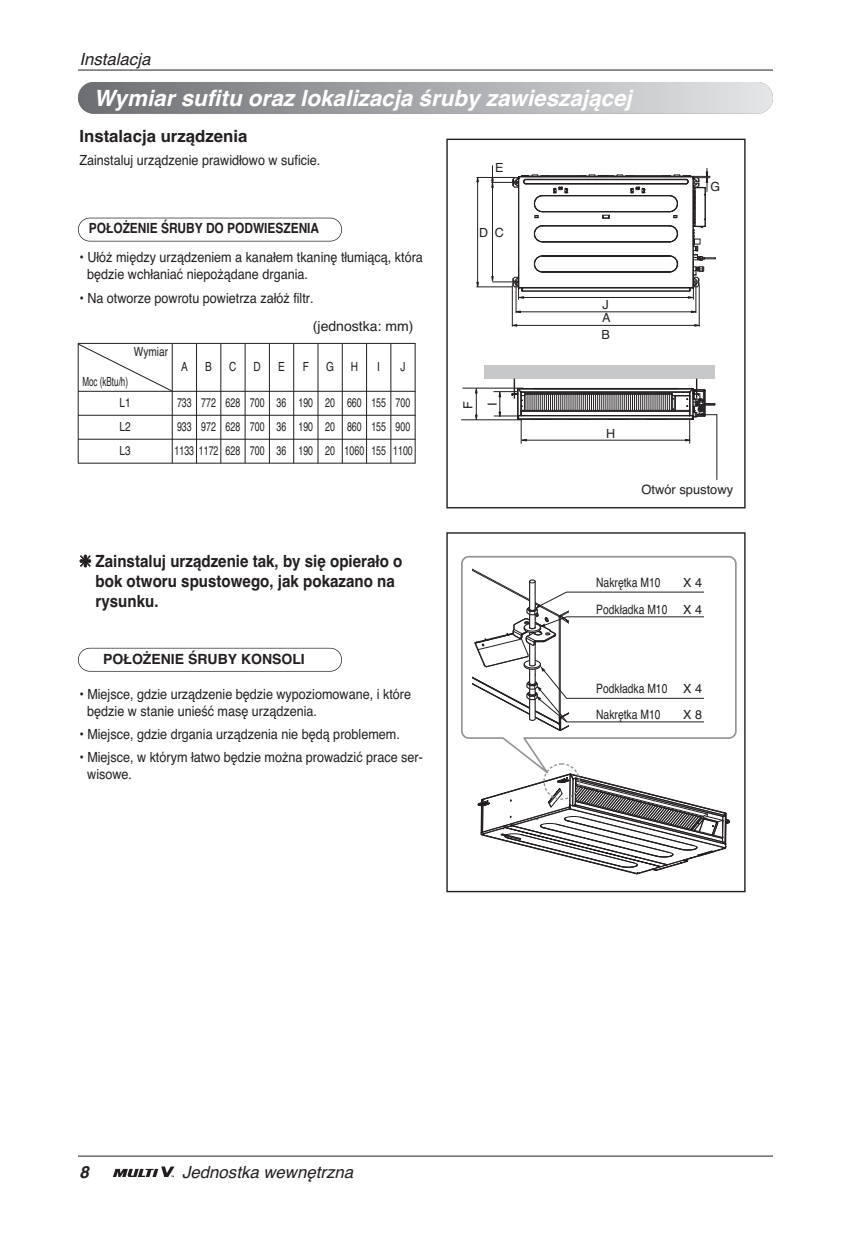
<style>
.page{position:relative;width:851px;height:1248px;background:#fff}
.page>*{position:absolute;margin:0;border:0;box-sizing:border-box;transform-origin:0 0}
.t1{font:italic 700 22.4px "Helvetica";color:#fff}
.t2{font:700 16.8px/20px "Helvetica";color:#231f20;scale:.9 1}
.t3{font:italic 16.8px "Helvetica";color:#231f20}
.t4{font:700 16.8px "Helvetica";color:#231f20}
.t5{font:italic 700 16.8px "Helvetica";color:#231f20}
.t6{font:14px/16.8px "Helvetica";color:#231f20;scale:.9 1}
.t7{font:700 14px "Helvetica";color:#231f20;scale:.85 1}
.t8{font:700 14px "Helvetica";color:#231f20}
.t9{font:14px "Helvetica";color:#231f20}
.t10{font:13px/27px "Helvetica";color:#231f20;scale:.8 1}
.t11{font:13px "Helvetica";color:#231f20}
.t12{font:12.6px "Helvetica";color:#231f20;scale:.7 1}
.t13{font:12.6px "Helvetica";color:#231f20;scale:.8 1}
.t14{font:12.6px/24.4px "Helvetica";color:#231f20}
.t15{font:12.6px "Helvetica";color:#231f20;scale:.64 1}
.s1{font-size:12.6px}
</style>
<div class="page">
<hr style="left:78px;top:70px;width:694px;height:1px;background:#231f20">
<hr style="left:78px;top:1155px;width:694px;height:1px;background:#231f20">
<svg style="left:113px;top:1166px;width:61px;height:10px"></svg>
<hr style="left:476px;top:286px;width:36px;height:1px;background:#231f20">
<hr style="left:476px;top:177px;width:38px;height:1px;background:#231f20">
<hr style="left:477px;top:180px;width:1px;height:104px;background:#231f20">
<hr style="left:695px;top:282px;width:1px;height:31px;background:#231f20">
<hr style="left:693px;top:267px;width:1px;height:32px;background:#231f20">
<hr style="left:515px;top:282px;width:1px;height:31px;background:#231f20">
<hr style="left:518px;top:311px;width:175px;height:1px;background:#231f20">
<hr style="left:698px;top:285px;width:1px;height:41px;background:#231f20">
<hr style="left:512px;top:285px;width:1px;height:41px;background:#231f20">
<hr style="left:514px;top:325px;width:183px;height:1px;background:#231f20">
<hr style="left:518px;top:266px;width:1px;height:33px;background:#231f20">
<svg style="left:477px;top:803px;width:253px;height:90px"></svg>
<svg style="left:478px;top:780px;width:251px;height:94px"></svg>
<svg style="left:461px;top:555px;width:276px;height:225px"></svg>
<div style="left:484px;top:365px;width:230px;height:13px;background:#c7c8ca"></div>
<div style="left:543px;top:763px;width:37px;height:36px;border:1px dashed #939598;border-radius:50%"></div>
<svg style="left:461px;top:387px;width:256px;height:93px"></svg>
<div style="left:446px;top:139px;width:299px;height:369px;border:1px solid #231f20"></div>
<div style="left:446px;top:532px;width:299px;height:360px;border:1px solid #231f20"></div>
<hr style="left:695px;top:378px;width:2px;height:20px;background:#231f20">
<hr style="left:513px;top:378px;width:2px;height:20px;background:#231f20">
<svg style="left:472px;top:567px;width:232px;height:164px"></svg>
<svg style="left:491px;top:165px;width:224px;height:133px"></svg>
<div style="left:78px;top:82px;width:694px;height:32px;background:linear-gradient(to right,#6b6d71,#e4e4e7);border-radius:16px"></div>
<div style="left:78px;top:218px;width:264px;height:23px;border:1px solid #231f20;border-radius:12px"></div>
<div style="left:78px;top:647px;width:264px;height:24px;border:1px solid #231f20;border-radius:12px"></div>
<hr style="left:78px;top:343px;width:1px;height:120px;background:#231f20">
<hr style="left:172px;top:343px;width:1px;height:120px;background:#231f20">
<hr style="left:196px;top:343px;width:1px;height:120px;background:#231f20">
<hr style="left:220px;top:343px;width:1px;height:120px;background:#231f20">
<hr style="left:245px;top:343px;width:1px;height:120px;background:#231f20">
<hr style="left:269px;top:343px;width:1px;height:120px;background:#231f20">
<hr style="left:293px;top:343px;width:1px;height:120px;background:#231f20">
<hr style="left:317px;top:343px;width:1px;height:120px;background:#231f20">
<hr style="left:342px;top:343px;width:1px;height:120px;background:#231f20">
<hr style="left:366px;top:343px;width:1px;height:120px;background:#231f20">
<hr style="left:390px;top:343px;width:1px;height:120px;background:#231f20">
<hr style="left:415px;top:343px;width:1px;height:120px;background:#231f20">
<hr style="left:78px;top:343px;width:337px;height:1px;background:#231f20">
<hr style="left:78px;top:391px;width:337px;height:1px;background:#231f20">
<hr style="left:78px;top:415px;width:337px;height:1px;background:#231f20">
<hr style="left:78px;top:439px;width:337px;height:1px;background:#231f20">
<hr style="left:78px;top:463px;width:337px;height:1px;background:#231f20">
<svg style="left:77px;top:343px;width:95px;height:48px"></svg>
<p class="t3" style="left:79px;top:53px;width:72px">Instalacja</p>
<h1 class="t1" style="left:94px;top:90px;width:539px">Wymiar sufitu oraz lokalizacja śruby zawieszającej</h1>
<p class="t4" style="left:79px;top:130px;width:170px">Instalacja urządzenia</p>
<p class="t6" style="left:79px;top:153px;width:269px">Zainstaluj urządzenie prawidłowo w suficie.</p>
<p class="t14" style="left:495px;top:157px;width:10px">E</p>
<p class="t7" style="left:89px;top:223px;width:272px">POŁOŻENIE ŚRUBY DO PODWIESZENIA</p>
<p class="t6" style="left:87px;top:250px;width:374px;text-indent:-8px">• Ułóż między urządzeniem a kanałem tkaninę tłumiącą, która będzie wchłaniać niepożądane drgania.</p>
<p class="t6" style="left:79px;top:291px;width:262px">• Na otworze powrotu powietrza załóż filtr.</p>
<p class="t13" style="left:134px;top:347px;width:44px">Wymiar</p>
<p class="t15" style="left:82px;top:377px;width:73px">Moc (kBtu/h)</p>
<p class="t9" style="left:313px;top:321px;width:102px">(jednostka: mm)</p>
<p class="t13" style="left:181px;top:362px;width:10px">A</p>
<p class="t13" style="left:205px;top:362px;width:10px">B</p>
<p class="t13" style="left:229px;top:362px;width:11px">C</p>
<p class="t13" style="left:253px;top:362px;width:11px">D</p>
<p class="t13" style="left:278px;top:362px;width:10px">E</p>
<p class="t13" style="left:303px;top:362px;width:9px">F</p>
<p class="t13" style="left:326px;top:362px;width:11px">G</p>
<p class="t13" style="left:351px;top:362px;width:11px">H</p>
<p class="t13" style="left:377px;top:362px;width:5px">I</p>
<p class="t13" style="left:400px;top:362px;width:8px">J</p>
<p class="t13" style="left:120px;top:398px;width:16px">L1</p>
<p class="t12" style="left:177px;top:398px;width:335px">733 772 628 700 36 190 20 660 155 700</p>
<p class="t13" style="left:120px;top:422px;width:16px">L2</p>
<p class="t12" style="left:177px;top:422px;width:335px">933 972 628 700 36 190 20 860 155 900</p>
<p class="t13" style="left:120px;top:446px;width:16px">L3</p>
<p class="t12" style="left:174px;top:446px;width:342px">1133 1172 628 700 36 190 20 1060 155 1100</p>
<p class="t14" style="left:495px;top:222px;width:11px">C</p>
<p class="t14" style="left:479px;top:222px;width:11px">D</p>
<p class="t14" style="left:457px;top:409px;width:9px;rotate:-90deg">F<br>I</p>
<p class="t14" style="left:602px;top:294px;width:8px">J</p>
<p class="t14" style="left:601px;top:323px;width:10px">B</p>
<p class="t14" style="left:602px;top:307px;width:10px">A</p>
<p class="t14" style="left:606px;top:423px;width:11px">H</p>
<p class="t14" style="left:710px;top:175px;width:11px">G</p>
<p class="t11" style="left:641px;top:484px;width:93px">Otwór spustowy</p>
<p class="t2" style="left:95px;top:552px;width:342px">Zainstaluj urządzenie tak, by się opierało o bok otworu spustowego, jak pokazano na rysunku.</p>
<p class="t8" style="left:103px;top:653px;width:203px">POŁOŻENIE ŚRUBY KONSOLI</p>
<p class="t6" style="left:87px;top:687px;width:361px;text-indent:-8px">• Miejsce, gdzie urządzenie będzie wypoziomowane, i które będzie w stanie unieść masę urządzenia.</p>
<p class="t6" style="left:79px;top:727px;width:357px">• Miejsce, gdzie drgania urządzenia nie będą problemem.</p>
<p class="t6" style="left:87px;top:749px;width:374px;text-indent:-8px">• Miejsce, w którym łatwo będzie można prowadzić prace ser&shy;wisowe.</p>
<p class="t5" style="left:79px;top:1165px;width:11px">8</p>
<p class="t3" style="left:182px;top:1165px;width:172px">Jednostka wewnętrzna</p>
<p class="t10" style="left:596px;top:570px;width:91px">Nakrętka M10<br>Podkładka M10</p>
<p class="t14" style="left:683px;top:570px;width:20px;line-height:27px">X 4<br>X 4</p>
<p class="t10" style="left:596px;top:676px;width:134px">Podkładka M10 <span class="s1">X 4</span></p>
<p class="t14" style="left:683px;top:703px;width:20px">X 8</p>
<p class="t10" style="left:596px;top:702px;width:82px">Nakrętka M10</p>
</div>
